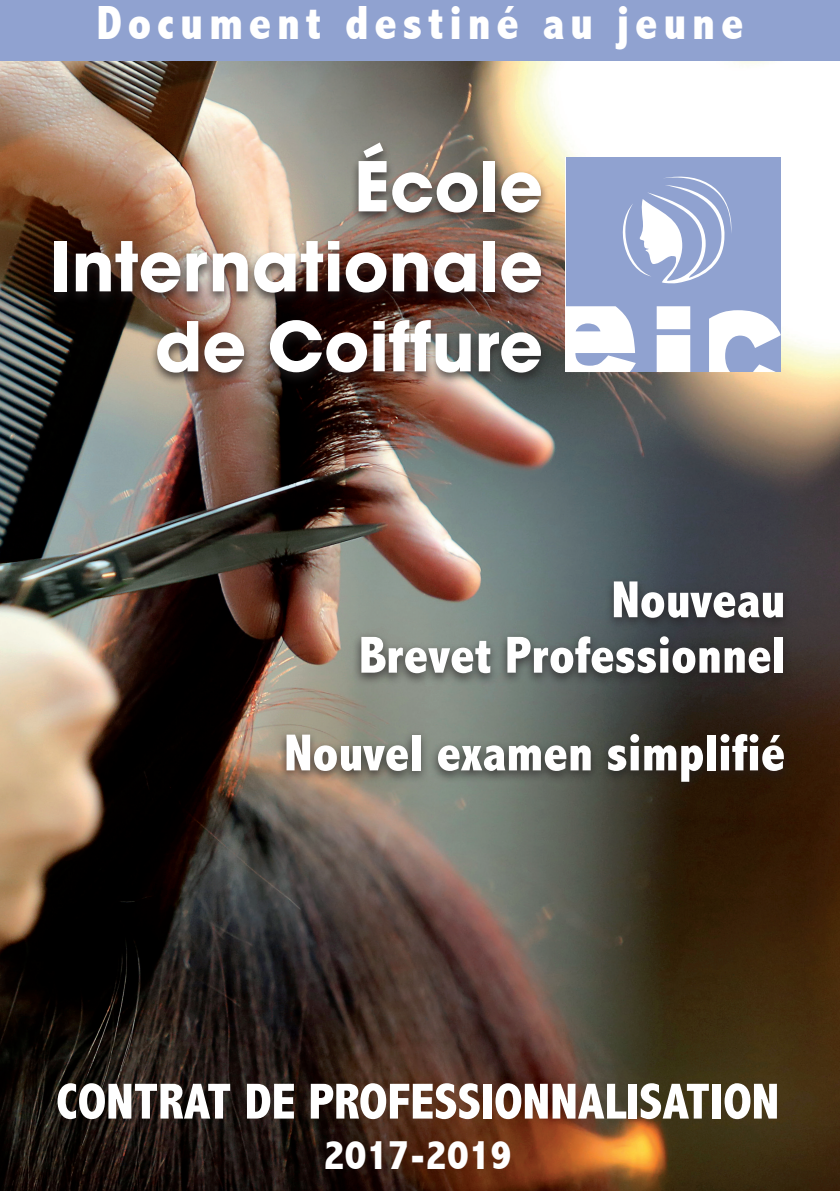
<style>
.page{position:relative;width:840px;height:1191px;background:#fff}
.page>*{position:absolute;margin:0;border:0;box-sizing:border-box;transform-origin:0 0}
.t1{font:700 68px/80px "Avant Garde";color:#fff;text-align:right}
.t2{font:800 condensed 52.4px/55.4px "Abadi";color:#fff;text-align:right}
.t3{font:800 condensed 51px "Abadi";color:#fff}
.t4{font:800 condensed 48px "Abadi";letter-spacing:.12em;color:#fff}
.t5{font:800 condensed 42.2px "Abadi";color:#fff}
</style>
<div class="page">
<img style="left:0;top:60px;width:839px;height:1131px">
<div style="left:276px;top:576px;width:517px;height:219px;background:#231f20;opacity:.75"></div>
<div style="left:566px;top:158px;width:214px;height:214px;background:#90a2d0"></div>
<svg style="left:565px;top:306px;width:70px;height:66px"></svg>
<svg style="left:656px;top:306px;width:33px;height:66px;background:#f2f4f9"></svg>
<svg style="left:709px;top:310px;width:71px;height:62px"></svg>
<svg style="left:622px;top:176px;width:110px;height:107px"></svg>
<div style="left:45px;top:141px;width:504px;height:245px;background:#231f20;opacity:.75"></div>
<div style="left:0;top:0;width:839px;height:60px;background:#90a2d0"></div>
<p class="t4" style="left:96px;top:-5px;width:648px">Document destiné au jeune</p>
<p class="t1" style="left:50px;top:146px;width:494px">École<br>Internationale de Coiffure</p>
<p class="t2" style="left:358px;top:572px;width:428px">Nouveau<br>Brevet Professionnel</p>
<p class="t2" style="left:284px;top:725px;width:502px">Nouvel examen simplifié</p>
<p class="t3" style="left:56px;top:1072px;width:724px">CONTRAT DE PROFESSIONNALISATION</p>
<p class="t5" style="left:323px;top:1130px;width:190px">2017-2019</p>
</div>
